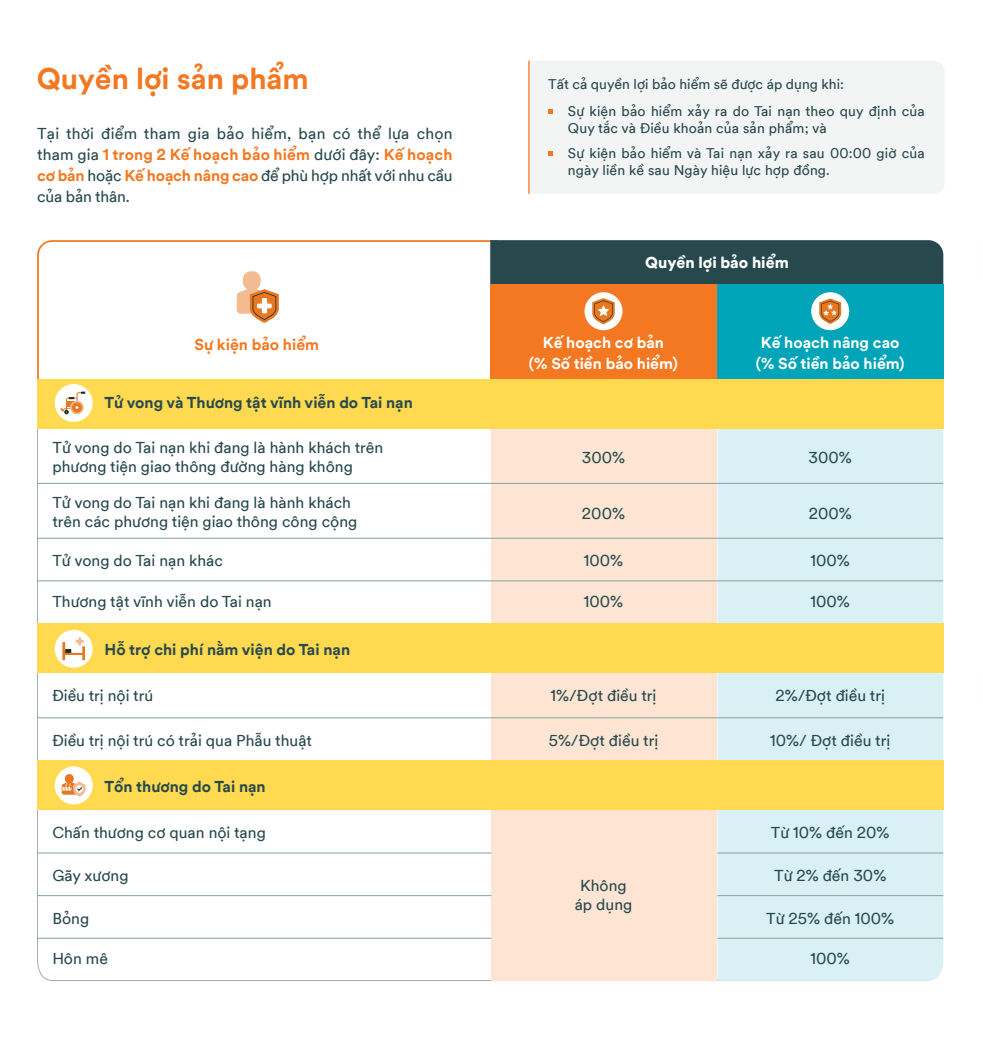
<style>
.page{position:relative;width:983px;height:1042px;background:#fff}
.page>*{position:absolute;margin:0;border:0;box-sizing:border-box;transform-origin:0 0}
.t1{font:700 29.75px "FWD Circular Viet TT";color:#f37821}
.t2{font:15.75px/21px "FWD Circular Viet TT";color:#27494d}
.t3{font:700 15.75px "FWD Circular Viet TT";color:#27494d}
.t4{font:700 15.75px/21px "FWD Circular Viet TT";color:#fff;text-align:center}
.t5{font:900 15.75px "FWD Circular Viet TT";color:#fff}
.t6{font:700 15.75px "FWD Circular Viet TT";color:#f37821}
.t7{font:14px/26.9px "FWD Circular Viet TT";letter-spacing:.01em;color:#27494d}
.s1{font-weight:700;color:#f37821}
</style>
<div class="page">
<div style="left:529px;top:61px;width:415px;height:133px;background:#f3f4f4"></div>
<hr style="left:528px;top:61px;width:1px;height:133px;background:#f37821">
<svg style="left:548px;top:109px;width:5px;height:4px"></svg>
<svg style="left:548px;top:151px;width:5px;height:5px"></svg>
<svg style="left:37px;top:428px;width:454px;height:553px"></svg>
<div style="left:717px;top:428px;width:226px;height:553px;background:#d9f1f4"></div>
<div style="left:491px;top:415px;width:226px;height:566px;background:#fde4d3"></div>
<svg style="left:37px;top:240px;width:453px;height:138px"></svg>
<div style="left:490px;top:240px;width:453px;height:44px;background:#27494d"></div>
<div style="left:716px;top:284px;width:227px;height:94px;background:#00a4b8"></div>
<div style="left:490px;top:284px;width:226px;height:94px;background:#f37821"></div>
<div style="left:37px;top:378px;width:906px;height:50px;background:#ffd94f"></div>
<div style="left:37px;top:623px;width:906px;height:50px;background:#ffd94f"></div>
<div style="left:37px;top:760px;width:906px;height:50px;background:#ffd94f"></div>
<hr style="left:37px;top:483px;width:906px;height:1px;background:#88a399">
<hr style="left:37px;top:538px;width:906px;height:1px;background:#88a399">
<hr style="left:37px;top:580px;width:906px;height:1px;background:#88a399">
<hr style="left:37px;top:717px;width:906px;height:1px;background:#88a399">
<hr style="left:37px;top:852px;width:454px;height:1px;background:#88a399">
<hr style="left:37px;top:895px;width:454px;height:1px;background:#88a399">
<hr style="left:37px;top:938px;width:454px;height:1px;background:#88a399">
<hr style="left:717px;top:852px;width:226px;height:1px;background:#88a399">
<hr style="left:717px;top:895px;width:226px;height:1px;background:#88a399">
<hr style="left:717px;top:938px;width:226px;height:1px;background:#88a399">
<div style="left:584px;top:292px;width:38px;height:38px;background:#fff;border-radius:50%"></div>
<svg style="left:592px;top:298px;width:22px;height:26px"></svg>
<div style="left:243px;top:271px;width:17px;height:19px;background:#f3bb91;border-radius:8px"></div>
<svg style="left:237px;top:289px;width:42px;height:34px"></svg>
<div style="left:262px;top:298px;width:5px;height:15px;background:#fff"></div>
<hr style="left:257px;top:304px;width:14px;height:4px;background:#fff">
<div style="left:811px;top:292px;width:38px;height:38px;background:#fff;border-radius:50%"></div>
<svg style="left:819px;top:298px;width:22px;height:26px"></svg>
<div style="left:55px;top:384px;width:38px;height:38px;background:#fff;border-radius:50%"></div>
<svg style="left:60px;top:392px;width:25px;height:22px"></svg>
<div style="left:55px;top:630px;width:38px;height:38px;background:#fff;border-radius:50%"></div>
<svg style="left:62px;top:637px;width:23px;height:23px"></svg>
<div style="left:55px;top:766px;width:38px;height:38px;background:#fff;border-radius:50%"></div>
<svg style="left:62px;top:781px;width:24px;height:16px"></svg>
<div style="left:65px;top:774px;width:9px;height:9px;background:#e87722;border-radius:4px"></div>
<h1 class="t1" style="left:37px;top:54px;width:273px">Quyền lợi sản phẩm</h1>
<p class="t2" style="left:37px;top:121px;width:417px;text-align:justify">Tại thời điểm tham gia bảo hiểm, bạn có thể lựa chọn tham gia <span class="s1">1 trong 2 Kế hoạch bảo hiểm</span> dưới đây: <span class="s1">Kế hoạch cơ bản</span> hoặc <span class="s1">Kế hoạch nâng cao</span> để phù hợp nhất với nhu cầu của bản thân.</p>
<p class="t6" style="left:194px;top:331px;width:126px">Sự kiện bảo hiểm</p>
<p class="t3" style="left:104px;top:389px;width:310px">Tử vong và Thương tật vĩnh viễn do Tai nạn</p>
<p class="t7" style="left:567px;top:69px;width:358px;text-indent:-20px">Tất cả quyền lợi bảo hiểm sẽ được áp dụng khi:<br>Sự kiện bảo hiểm xảy ra do Tai nạn theo quy định của</p>
<p class="t7" style="left:567px;top:113px;width:358px;line-height:25.6px">Quy tắc và Điều khoản của sản phẩm; và<br>Sự kiện bảo hiểm và Tai nạn xảy ra sau 00:00 giờ của</p>
<p class="t7" style="left:567px;top:155px;width:263px">ngày liền kề sau Ngày hiệu lực hợp đồng.</p>
<p class="t5" style="left:645px;top:249px;width:145px">Quyền lợi bảo hiểm</p>
<p class="t4" style="left:529px;top:330px;width:150px">Kế hoạch cơ bản<br>(% Số tiền bảo hiểm)</p>
<p class="t4" style="left:755px;top:330px;width:150px">Kế hoạch nâng cao (% Số tiền bảo hiểm)</p>
<p class="t2" style="left:52px;top:436px;width:332px;line-height:19.2px">Tử vong do Tai nạn khi đang là hành khách trên phương tiện giao thông đường hàng không</p>
<p class="t2" style="left:581px;top:445px;width:45px">300%</p>
<p class="t2" style="left:808px;top:445px;width:45px">300%</p>
<p class="t2" style="left:52px;top:491px;width:306px;line-height:19.2px">Tử vong do Tai nạn khi đang là hành khách trên các phương tiện giao thông công cộng</p>
<p class="t2" style="left:582px;top:501px;width:45px">200%</p>
<p class="t2" style="left:808px;top:501px;width:45px">200%</p>
<p class="t2" style="left:52px;top:548px;width:172px">Tử vong do Tai nạn khác</p>
<p class="t2" style="left:583px;top:548px;width:41px">100%</p>
<p class="t2" style="left:810px;top:548px;width:41px">100%</p>
<p class="t2" style="left:52px;top:589px;width:221px">Thương tật vĩnh viễn do Tai nạn</p>
<p class="t2" style="left:583px;top:589px;width:41px">100%</p>
<p class="t2" style="left:810px;top:589px;width:41px">100%</p>
<p class="t3" style="left:104px;top:636px;width:247px">Hỗ trợ chi phí nằm viện do Tai nạn</p>
<p class="t2" style="left:52px;top:683px;width:102px">Điều trị nội trú</p>
<p class="t2" style="left:52px;top:728px;width:261px">Điều trị nội trú có trải qua Phẫu thuật</p>
<p class="t3" style="left:104px;top:773px;width:163px">Tổn thương do Tai nạn</p>
<p class="t2" style="left:52px;top:820px;width:215px">Chấn thương cơ quan nội tạng</p>
<p class="t2" style="left:52px;top:863px;width:78px">Gãy xương</p>
<p class="t2" style="left:52px;top:906px;width:38px">Bỏng</p>
<p class="t2" style="left:52px;top:946px;width:57px">Hôn mê</p>
<p class="t2" style="left:550px;top:683px;width:107px">1%/Đợt điều trị</p>
<p class="t2" style="left:775px;top:683px;width:111px">2%/Đợt điều trị</p>
<p class="t2" style="left:548px;top:728px;width:111px">5%/Đợt điều trị</p>
<p class="t2" style="left:769px;top:728px;width:122px">10%/ Đợt điều trị</p>
<p class="t2" style="left:574px;top:874px;width:59px;line-height:19.2px;text-align:center">Không áp dụng</p>
<p class="t2" style="left:770px;top:820px;width:120px">Từ 10% đến 20%</p>
<p class="t2" style="left:773px;top:863px;width:114px">Từ 2% đến 30%</p>
<p class="t2" style="left:766px;top:906px;width:129px">Từ 25% đến 100%</p>
<p class="t2" style="left:810px;top:946px;width:41px">100%</p>
</div>
